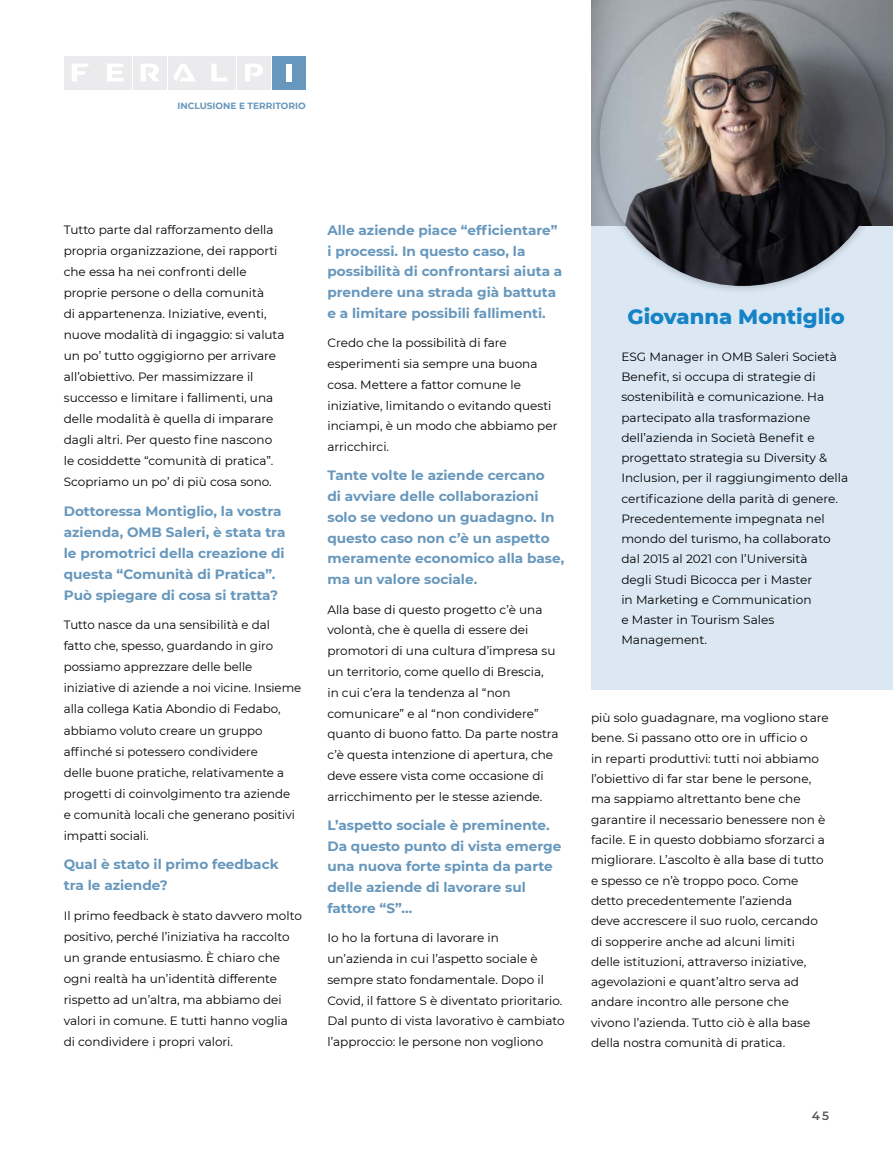
<style>
.page{position:relative;width:893px;height:1170px;background:#fff}
.page>*{position:absolute;margin:0;border:0;box-sizing:border-box;transform-origin:0 0}
.t1{font:800 21px "Montserrat";color:#1683c6}
.t2{font:700 13.5px/20.7px "Montserrat";color:#6797bc}
.t3{font:12px/20.2px "Montserrat";color:#000}
.t4{font:600 12px "Montserrat";color:#575756}
.t5{font:700 9px "Montserrat";color:#6797bc}
</style>
<div class="page">
<div style="left:64px;top:56px;width:33px;height:33px;background:#ebebed"></div>
<svg style="left:72px;top:64px;width:17px;height:17px"></svg>
<div style="left:98px;top:56px;width:34px;height:33px;background:#ebebed"></div>
<svg style="left:107px;top:64px;width:17px;height:17px"></svg>
<div style="left:133px;top:56px;width:34px;height:33px;background:#ebebed"></div>
<svg style="left:141px;top:64px;width:18px;height:17px"></svg>
<div style="left:168px;top:56px;width:33px;height:33px;background:#ebebed"></div>
<svg style="left:173px;top:64px;width:23px;height:17px"></svg>
<div style="left:203px;top:56px;width:33px;height:33px;background:#ebebed"></div>
<svg style="left:211px;top:64px;width:16px;height:17px"></svg>
<div style="left:237px;top:56px;width:34px;height:33px;background:#ebebed"></div>
<svg style="left:245px;top:64px;width:18px;height:17px"></svg>
<div style="left:272px;top:56px;width:34px;height:33px;background:#6797bc"></div>
<div style="left:286px;top:64px;width:5px;height:17px;background:#fff"></div>
<div style="left:591px;top:225px;width:302px;height:464px;background:#dbe8f4"></div>
<div style="left:590px;top:0;width:303px;height:295px;background:#000;opacity:.3"></div>
<img style="left:600px;top:0;width:285px;height:286px;border-radius:143px">
<p class="t5" style="left:178px;top:100px;width:130px">INCLUSIONE E TERRITORIO</p>
<p class="t3" style="left:64px;top:218px;width:222px;line-height:21px">Tutto parte dal rafforzamento della propria organizzazione, dei rapporti che essa ha nei confronti delle proprie persone o della comunità<br>di appartenenza. Iniziative, eventi, nuove modalità di ingaggio: si valuta un po’ tutto oggigiorno per arrivare all’obiettivo. Per massimizzare il successo e limitare i fallimenti, una delle modalità è quella di imparare dagli altri. Per questo fine nascono le cosiddette “comunità di pratica”.<br>Scopriamo un po’ di più cosa sono.</p>
<p class="t2" style="left:64px;top:499px;width:223px">Dottoressa Montiglio, la vostra azienda, OMB Saleri, è stata tra le promotrici della creazione di questa “Comunità di Pratica”.<br>Può spiegare di cosa si tratta?</p>
<p class="t3" style="left:64px;top:614px;width:239px;line-height:21px">Tutto nasce da una sensibilità e dal<br>fatto che, spesso, guardando in giro possiamo apprezzare delle belle iniziative di aziende a noi vicine. Insieme alla collega Katia Abondio di Fedabo, abbiamo voluto creare un gruppo affinché si potessero condividere<br>delle buone pratiche, relativamente a progetti di coinvolgimento tra aziende<br>e comunità locali che generano positivi impatti sociali.</p>
<p class="t2" style="left:64px;top:853px;width:216px">Qual è stato il primo feedback tra le aziende?</p>
<p class="t3" style="left:64px;top:904px;width:240px;line-height:21px">Il primo feedback è stato davvero molto positivo, perché l’iniziativa ha raccolto un grande entusiasmo. È chiaro che ogni realtà ha un’identità differente rispetto ad un’altra, ma abbiamo dei valori in comune. E tutti hanno voglia di condividere i propri valori.</p>
<p class="t2" style="left:327px;top:219px;width:236px">Alle aziende piace “efficientare” i processi. In questo caso, la possibilità di confrontarsi aiuta a prendere una strada già battuta e a limitare possibili fallimenti.</p>
<p class="t3" style="left:327px;top:332px;width:232px;line-height:20.9px">Credo che la possibilità di fare esperimenti sia sempre una buona cosa. Mettere a fattor comune le iniziative, limitando o evitando questi inciampi, è un modo che abbiamo per arricchirci.</p>
<p class="t2" style="left:327px;top:464px;width:238px">Tante volte le aziende cercano<br>di avviare delle collaborazioni solo se vedono un guadagno. In questo caso non c’è un aspetto meramente economico alla base, ma un valore sociale.</p>
<p class="t3" style="left:327px;top:598px;width:233px;line-height:20.9px">Alla base di questo progetto c’è una volontà, che è quella di essere dei promotori di una cultura d’impresa su un territorio, come quello di Brescia,<br>in cui c’era la tendenza al “non comunicare” e al “non condividere” quanto di buono fatto. Da parte nostra c’è questa intenzione di apertura, che deve essere vista come occasione di arricchimento per le stesse aziende.</p>
<p class="t2" style="left:327px;top:814px;width:235px">L’aspetto sociale è preminente.<br>Da questo punto di vista emerge una nuova forte spinta da parte delle aziende di lavorare sul fattore “S”...</p>
<p class="t3" style="left:327px;top:927px;width:239px;line-height:20.9px">Io ho la fortuna di lavorare in un’azienda in cui l’aspetto sociale è sempre stato fondamentale. Dopo il Covid, il fattore S è diventato prioritario.<br>Dal punto di vista lavorativo è cambiato l’approccio: le persone non vogliono</p>
<h1 class="t1" style="left:627px;top:300px;width:219px">Giovanna Montiglio</h1>
<p class="t3" style="left:621px;top:346px;width:228px">ESG Manager in OMB Saleri Società<br>Benefit, si occupa di strategie di sostenibilità e comunicazione. Ha partecipato alla trasformazione dell’azienda in Società Benefit e progettato strategia su Diversity &amp;<br>Inclusion, per il raggiungimento della certificazione della parità di genere.<br>Precedentemente impegnata nel mondo del turismo, ha collaborato dal 2015 al 2021 con l’Università<br>degli Studi Bicocca per i Master<br>in Marketing e Communication<br>e Master in Tourism Sales<br>Management.</p>
<p class="t3" style="left:591px;top:707px;width:239px">più solo guadagnare, ma vogliono stare bene. Si passano otto ore in ufficio o<br>in reparti produttivi: tutti noi abbiamo l’obiettivo di far star bene le persone, ma sappiamo altrettanto bene che garantire il necessario benessere non è facile. E in questo dobbiamo sforzarci a migliorare. L’ascolto è alla base di tutto e spesso ce n’è troppo poco. Come detto precedentemente l’azienda<br>deve accrescere il suo ruolo, cercando di sopperire anche ad alcuni limiti<br>delle istituzioni, attraverso iniziative, agevolazioni e quant’altro serva ad andare incontro alle persone che vivono l’azienda. Tutto ciò è alla base della nostra comunità di pratica.</p>
<p class="t4" style="left:812px;top:1106px;width:19px">45</p>
</div>
